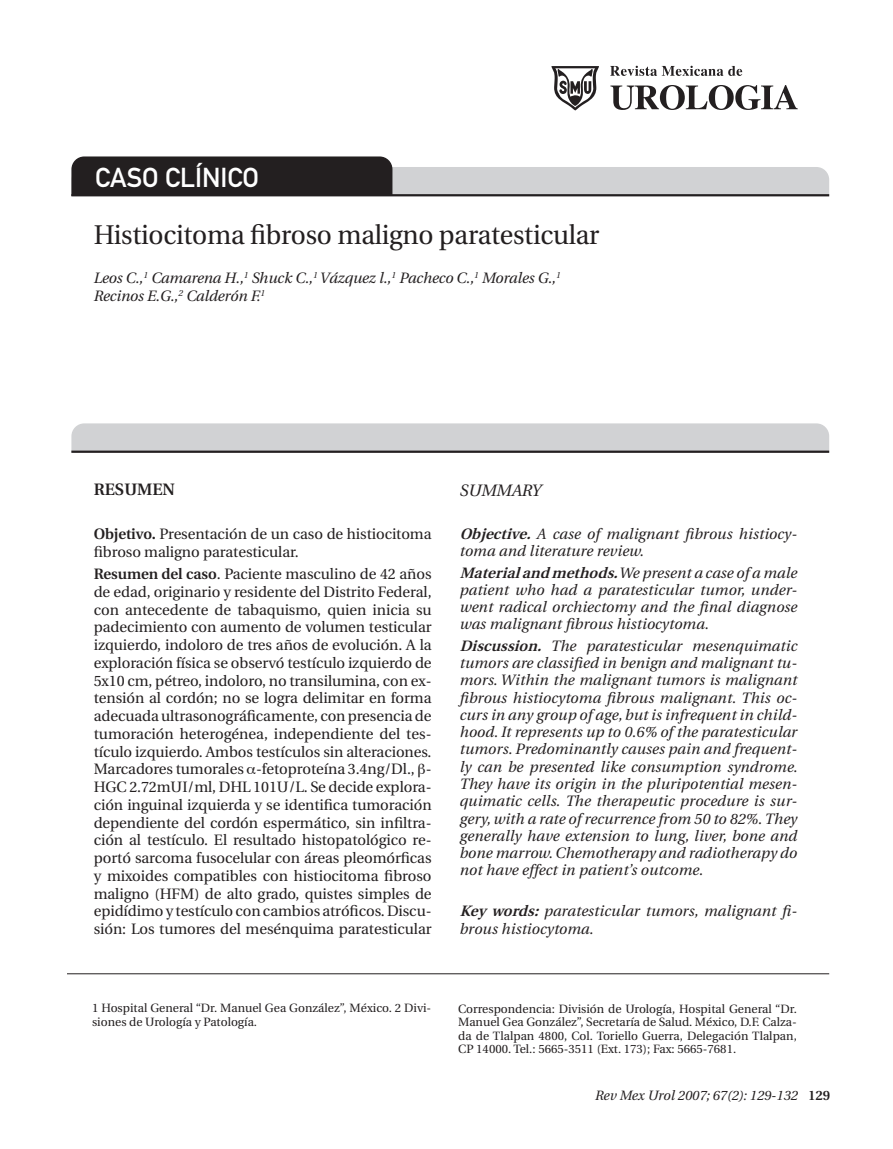
<style>
.page{position:relative;width:893px;height:1149px;background:#fff}
.page>*{position:absolute;margin:0;border:0;box-sizing:border-box;transform-origin:0 0}
.t1{font:27px "Utopia";letter-spacing:-.01em;color:#231f20}
.seccion{font:27px "DIN Mittelschrift";color:#fff}
.t2{font:600 16.5px "Utopia";letter-spacing:-.005em;color:#231f20}
.cuerpo{font:italic 16.5px "Utopia";letter-spacing:-.005em;color:#231f20}
.cuerpo-2{font:15px/17.7px "Utopia";letter-spacing:-.005em;color:#231f20}
.abstract{font:italic 15px/17.2px "Utopia";letter-spacing:.01em;color:#231f20}
.volumen-od{font:italic 13.5px "Utopia";color:#231f20}
.folio-od{font:600 13.5px "Utopia";color:#231f20}
.t3{font:12px/13.5px "Utopia";color:#231f20}
.s1{font-weight:600}
</style>
<div class="page">
<svg style="left:71px;top:156px;width:758px;height:38px"></svg>
<hr style="left:71px;top:194px;width:758px;height:2px;background:#231f20">
<div style="left:71px;top:423px;width:758px;height:27px;background:#d1d2d4"></div>
<hr style="left:71px;top:450px;width:758px;height:2px;background:#231f20">
<svg style="left:610px;top:66px;width:132px;height:10px"></svg>
<svg style="left:610px;top:85px;width:188px;height:25px"></svg>
<svg style="left:551px;top:66px;width:48px;height:44px"></svg>
<hr style="left:67px;top:973px;width:762px;height:1px;background:#231f20">
<p class="seccion" style="left:95px;top:162px;width:165px">CASO CLÍNICO</p>
<p class="t1" style="left:94px;top:219px;width:507px">Histiocitoma fibroso maligno paratesticular</p>
<p class="abstract" style="left:94px;top:269px;width:469px;line-height:18px">Leos C.,<sup>1</sup> Camarena H.,<sup>1</sup> Shuck C.,<sup>1</sup> Vázquez l.,<sup>1</sup> Pacheco C.,<sup>1</sup> Morales G.,<sup>1<br></sup>Recinos E.G.,<sup>2</sup> Calderón F.<sup>1</sup></p>
<p class="t2" style="left:94px;top:480px;width:83px">RESUMEN</p>
<p class="cuerpo-2" style="left:94px;top:525px;width:339px"><span class="s1">Objetivo.</span> Presentación de un caso de histiocitoma fibroso maligno paratesticular.</p>
<p class="cuerpo-2" style="left:94px;top:565px;width:339px;text-align:justify"><span class="s1">Resumen del caso</span>. Paciente masculino de 42 años de edad, originario y residente del Distrito Federal, con antecedente de tabaquismo, quien inicia su padecimiento con aumento de volumen testicular izquierdo, indoloro de tres años de evolución. A la exploración física se observó testículo izquierdo de 5x10 cm, pétreo, indoloro, no transilumina, con ex&shy;tensión al cordón; no se logra delimitar en forma adecuada ultrasonográficamente, con presencia de tumoración heterogénea, independiente del tes&shy;tículo izquierdo. Ambos testículos sin alteraciones.<br>Marcadores tumorales -fetoproteína 3.4ng/Dl., - HGC 2.72mUI/ml, DHL 101U/L. Se decide explora&shy;ción inguinal izquierda y se identifica tumoración dependiente del cordón espermático, sin infiltra&shy;ción al testículo. El resultado histopatológico re&shy;portó sarcoma fusocelular con áreas pleomórficas y mixoides compatibles con histiocitoma fibroso maligno (HFM) de alto grado, quistes simples de epidídimo y testículo con cambios atróficos. Discu&shy;sión: Los tumores del mesénquima paratesticular</p>
<p class="t3" style="left:92px;top:1001px;width:341px">1 Hospital General “Dr. Manuel Gea González”, México. 2 Divi&shy;siones de Urología y Patología.</p>
<p class="cuerpo" style="left:460px;top:481px;width:83px">SUMMARY</p>
<p class="abstract" style="left:460px;top:525px;width:339px"><span class="s1">Objective.</span> A case of malignant fibrous histiocy&shy;toma and literature review.</p>
<p class="abstract" style="left:460px;top:564px;width:339px;text-align:justify"><span class="s1">Materialand methods.</span>We p r e s e n t a c a s e of a m a l e patient who had a paratesticular tumor, under&shy;went radical orchiectomy and the final diagnose was malignant fibrous histiocytoma.</p>
<p class="abstract" style="left:460px;top:637px;width:340px;text-align:justify"><span class="s1">Discussion.</span> The paratesticular mesenquimatic tumors are classified in benign and malignant tu&shy;mors. Within the malignant tumors is malignant fibrous histiocytoma fibrous malignant. This oc&shy;curs in any group of age, but is infrequent in child&shy;hood. It represents up to 0.6% of the paratesticular tumors. Predominantly causes pain and frequent&shy;ly can be presented like consumption syndrome.<br>They have its origin in the pluripotential mesen&shy;quimatic cells. The therapeutic procedure is sur&shy;gery, with a rate of recurrence from 50 to 82%. They generally have extension to lung, liver, bone and bone marrow. Chemotherapy and radiotherapy do not have effect in patient’s outcome.</p>
<p class="abstract" style="left:460px;top:902px;width:339px"><span class="s1">Key words:</span> paratesticular tumors, malignant fi&shy;brous histiocytoma.</p>
<p class="t3" style="left:458px;top:1001px;width:340px;text-align:justify">Correspondencia: División de Urología, Hospital General “Dr.<br>Manuel Gea González”, Secretaría de Salud. México, D.F. Calza&shy;da de Tlalpan 4800, Col. Toriello Guerra, Delegación Tlalpan, CP 14000. Tel.: 5665-3511 (Ext. 173); Fax: 5665-7681.</p>
<p class="volumen-od" style="left:595px;top:1087px;width:204px">Rev Mex Urol 2007; 67(2): 129-132</p>
<p class="folio-od" style="left:808px;top:1087px;width:24px">129</p>
</div>
